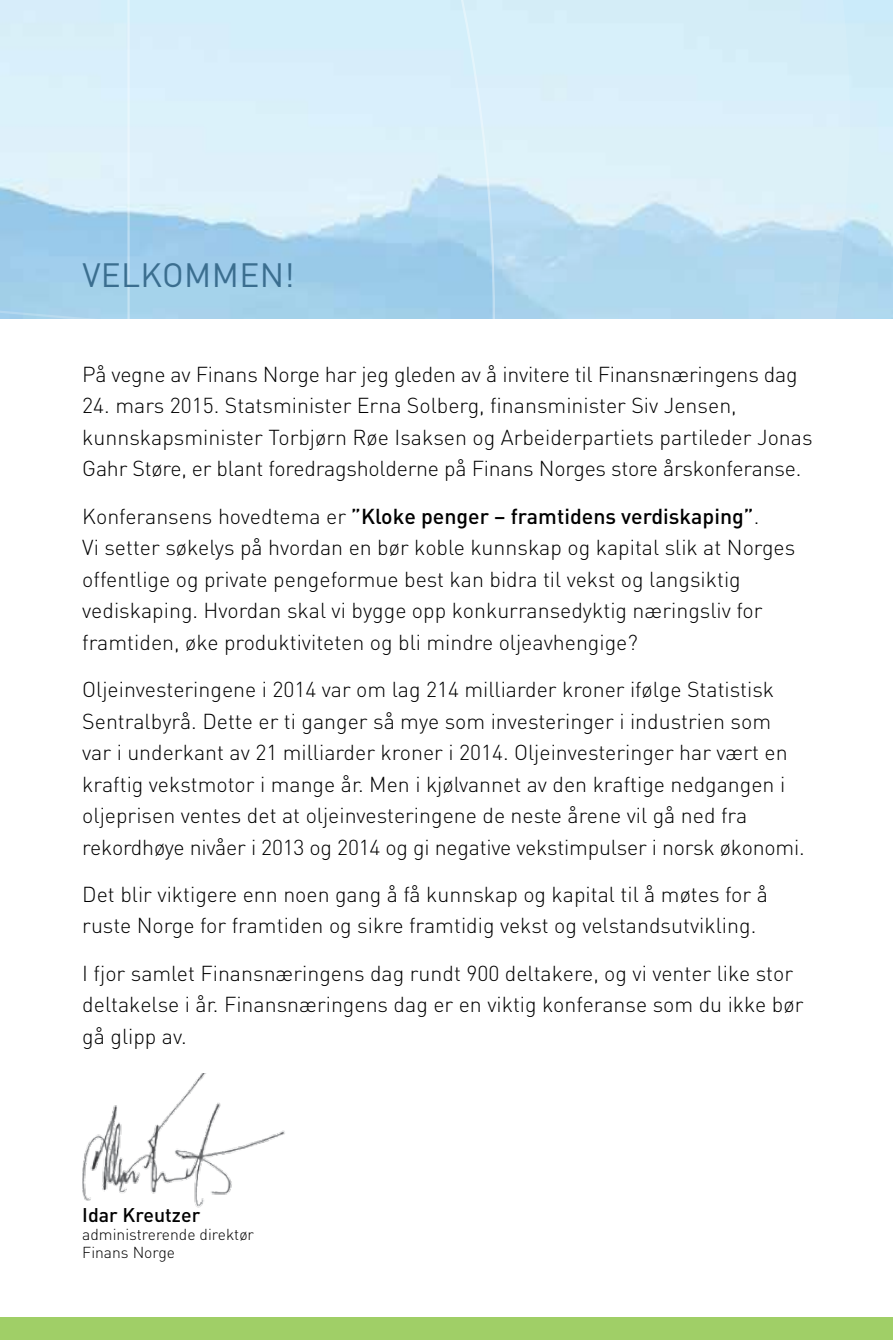
<style>
.page{position:relative;width:893px;height:1340px;background:#fff}
.page>*{position:absolute;margin:0;border:0;box-sizing:border-box;transform-origin:0 0}
.t1{font:33.3px "DINOT";letter-spacing:.01em;color:#3b6e8f}
.t2{font:300 21.38px/31.5px "DINOT";color:#000}
.t3{font:500 19.57px "DINOT";color:#000}
.t4{font:300 15.75px/17.6px "DINOT";color:#000}
.s1{font-weight:500}
</style>
<div class="page">
<svg style="left:9px;top:0;width:884px;height:268px;background:#cfeaf7"></svg>
<svg style="left:0;top:268px;width:893px;height:51px;background:#a7d3eb"></svg>
<img style="left:82px;top:1073px;width:203px;height:135px">
<div style="left:0;top:1317px;width:893px;height:22px;background:#a0cf67"></div>
<h1 class="t1" style="left:82px;top:253px;width:214px">VELKOMMEN!</h1>
<p class="t2" style="left:82px;top:357px;width:717px">På vegne av Finans Norge har jeg gleden av å invitere til Finansnæringens dag</p>
<p class="t2" style="left:82px;top:389px;width:732px">24. mars 2015. Statsminister Erna Solberg, finansminister Siv Jensen, kunnskapsminister Torbjørn Røe Isaksen og Arbeiderpartiets partileder Jonas<br>Gahr Støre, er blant foredragsholderne på Finans Norges store årskonferanse.</p>
<p class="t2" style="left:82px;top:499px;width:714px">Konferansens hovedtema er <span class="s1">”Kloke penger – framtidens verdiskaping”</span>.<br>Vi setter søkelys på hvordan en bør koble kunnskap og kapital slik at Norges offentlige og private pengeformue best kan bidra til vekst og langsiktig vediskaping. Hvordan skal vi bygge opp konkurransedyktig næringsliv for framtiden, øke produktiviteten og bli mindre oljeavhengige?</p>
<p class="t2" style="left:82px;top:672px;width:724px">Oljeinvesteringene i 2014 var om lag 214 milliarder kroner ifølge Statistisk Sentralbyrå. Dette er ti ganger så mye som investeringer i industrien som var i underkant av 21 milliarder kroner i 2014. Oljeinvesteringer har vært en kraftig vekstmotor i mange år. Men i kjølvannet av den kraftige nedgangen i oljeprisen ventes det at oljeinvesteringene de neste årene vil gå ned fra rekordhøye nivåer i 2013 og 2014 og gi negative vekstimpulser i norsk økonomi.</p>
<p class="t2" style="left:82px;top:877px;width:687px">Det blir viktigere enn noen gang å få kunnskap og kapital til å møtes for å ruste Norge for framtiden og sikre framtidig vekst og velstandsutvikling.</p>
<p class="t2" style="left:82px;top:956px;width:723px">I fjor samlet Finansnæringens dag rundt 900 deltakere, og vi venter like stor deltakelse i år. Finansnæringens dag er en viktig konferanse som du ikke bør gå glipp av.</p>
<p class="t3" style="left:82px;top:1201px;width:119px">Idar Kreutzer</p>
<p class="t4" style="left:82px;top:1224px;width:173px">administrerende direktør<br>Finans Norge</p>
</div>
